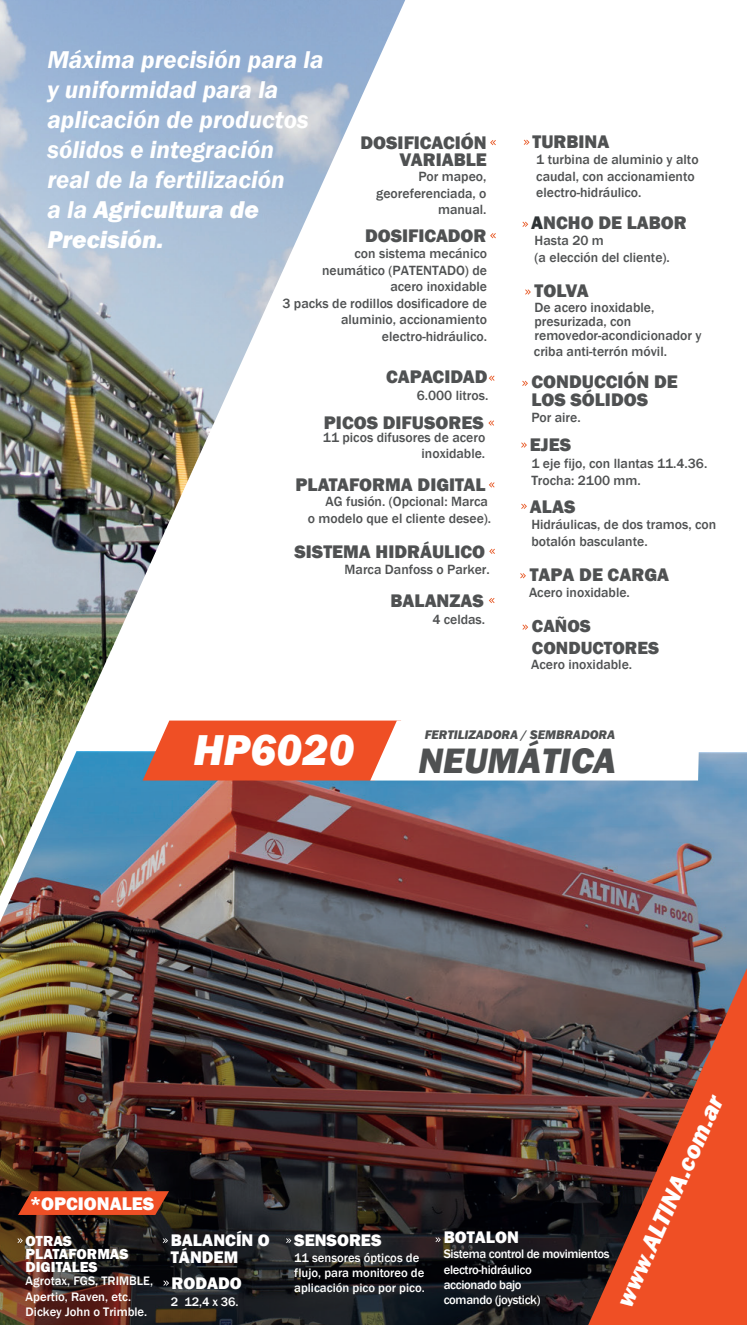
<style>
.page{position:relative;width:747px;height:1325px;background:#fff}
.page>*{position:absolute;margin:0;border:0;box-sizing:border-box;transform-origin:0 0}
.t1{font:italic 800 44.38px "Franklin Gothic";color:#fff}
.t2{font:italic 800 36.38px "Franklin Gothic";color:#4f5152}
.t3{font:italic 600 25px/30px "Franklin Gothic";color:#fff}
.t4{font:italic 800 25px "Franklin Gothic";color:#fff}
.t5{font:800 18.75px/17.5px "Franklin Gothic";color:#4f5152;text-align:right}
.t6{font:800 18.75px "Franklin Gothic";color:#fff}
.t7{font:800 18.12px/21.8px "Franklin Gothic";color:#4f5152}
.t8{font:800 17.25px/16.1px "Franklin Gothic";color:#fff}
.t9{font:800 15px/13px "Franklin Gothic";color:#fff}
.t10{font:500 13.75px/16.5px "Franklin Gothic";color:#4f5152}
.t11{font:italic 800 12.88px "Franklin Gothic";color:#4f5152}
.t12{font:500 12.62px/15.2px "Franklin Gothic";color:#fff}
.t13{font:500 12.62px/15.2px "Franklin Gothic";letter-spacing:-.025em;color:#fff}
.s1{font-weight:800}
.s2{color:#2e3335}
</style>
<div class="page">
<img style="left:0;top:752px;width:746px;height:573px">
<svg style="left:405px;top:752px;width:294px;height:28px"></svg>
<svg style="left:588px;top:968px;width:158px;height:357px;background:#984431"></svg>
<img style="left:0;top:0;width:405px;height:896px">
<svg style="left:163px;top:1238px;width:5px;height:5px"></svg>
<svg style="left:17px;top:1238px;width:6px;height:5px"></svg>
<svg style="left:286px;top:1238px;width:5px;height:5px"></svg>
<svg style="left:18px;top:1191px;width:151px;height:24px;background:#da4922"></svg>
<svg style="left:163px;top:1280px;width:6px;height:6px"></svg>
<svg style="left:525px;top:289px;width:5px;height:6px"></svg>
<svg style="left:490px;top:140px;width:5px;height:5px"></svg>
<svg style="left:490px;top:233px;width:5px;height:5px"></svg>
<svg style="left:523px;top:140px;width:6px;height:5px"></svg>
<svg style="left:489px;top:482px;width:5px;height:6px"></svg>
<svg style="left:489px;top:549px;width:5px;height:5px"></svg>
<svg style="left:489px;top:598px;width:5px;height:5px"></svg>
<svg style="left:521px;top:442px;width:5px;height:6px"></svg>
<svg style="left:488px;top:420px;width:6px;height:6px"></svg>
<svg style="left:522px;top:381px;width:5px;height:5px"></svg>
<svg style="left:489px;top:375px;width:5px;height:6px"></svg>
<svg style="left:522px;top:222px;width:6px;height:5px"></svg>
<svg style="left:520px;top:573px;width:5px;height:5px"></svg>
<svg style="left:522px;top:624px;width:6px;height:6px"></svg>
<svg style="left:521px;top:504px;width:5px;height:5px"></svg>
<svg style="left:435px;top:1237px;width:5px;height:5px"></svg>
<h3 class="t3" style="left:47px;top:45px;width:277px">Máxima precisión para la y uniformidad para la aplicación de productos sólidos e integración<br>real de la fertilización<br>a la <span class="s1">Agricultura de<br>Precisión.</span></h3>
<h3 class="t5" style="left:360px;top:134px;width:128px">DOSIFICACIÓN<br>VARIABLE</h3>
<p class="t10" style="left:376px;top:169px;width:112px;text-align:right">Por mapeo, georeferenciada, o manual.</p>
<h3 class="t5" style="left:365px;top:227px;width:123px">DOSIFICADOR</h3>
<p class="t10" style="left:282px;top:245px;width:206px;text-align:right">con sistema mecánico<br>neumático (PATENTADO) de<br>acero inoxidable<br>3 packs de rodillos dosificadore de aluminio, accionamiento electro-hidráulico.</p>
<h3 class="t5" style="left:386px;top:368px;width:103px">CAPACIDAD</h3>
<p class="t10" style="left:416px;top:387px;width:73px">6.000 litros.</p>
<h3 class="t5" style="left:324px;top:414px;width:161px">PICOS DIFUSORES</h3>
<p class="t10" style="left:323px;top:429px;width:164px;text-align:right">11 picos difusores de acero inoxidable.</p>
<p class="t10" style="left:307px;top:494px;width:185px;text-align:right">AG fusión. (Opcional: Marca<br>o modelo que el cliente desee).</p>
<h3 class="t5" style="left:295px;top:476px;width:191px">PLATAFORMA DIGITAL</h3>
<h3 class="t5" style="left:294px;top:542px;width:192px">SISTEMA HIDRÁULICO</h3>
<p class="t10" style="left:344px;top:561px;width:147px">Marca Danfoss o Parker.</p>
<h3 class="t5" style="left:390px;top:592px;width:95px">BALANZAS</h3>
<p class="t10" style="left:432px;top:611px;width:54px">4 celdas.</p>
<h3 class="t5" style="left:532px;top:133px;width:78px">TURBINA</h3>
<p class="t10" style="left:536px;top:152px;width:164px">1 turbina de aluminio y alto caudal, con accionamiento electro-hidráulico.</p>
<p class="t10" style="left:534px;top:232px;width:137px">Hasta 20 m<br>(a elección del cliente).</p>
<h3 class="t5" style="left:531px;top:214px;width:157px"><span class="s2">A</span>NCHO DE LABOR</h3>
<h3 class="t5" style="left:534px;top:281px;width:56px">TOLVA</h3>
<p class="t10" style="left:534px;top:300px;width:168px;line-height:14.4px">De acero inoxidable, presurizada, con removedor-acondicionador y</p>
<p class="t10" style="left:533px;top:344px;width:134px">criba anti-terrón móvil.</p>
<h3 class="t5" style="left:531px;top:373px;width:148px;text-align:left">CONDUCCIÓN DE<br>LOS SÓLIDOS</h3>
<p class="t10" style="left:531px;top:410px;width:51px">Por aire.</p>
<h3 class="t5" style="left:529px;top:436px;width:43px">EJES</h3>
<p class="t10" style="left:531px;top:455px;width:177px">1 eje fijo, con llantas 11.4.36.<br>Trocha: 2100 mm.</p>
<h3 class="t5" style="left:529px;top:497px;width:47px">ALAS</h3>
<p class="t10" style="left:531px;top:517px;width:186px">Hidráulicas, de dos tramos, con botalón basculante.</p>
<h3 class="t5" style="left:529px;top:566px;width:141px">TAPA DE CARGA</h3>
<p class="t10" style="left:528px;top:584px;width:102px">Acero inoxidable.</p>
<h3 class="t7" style="left:531px;top:615px;width:128px">CAÑOS<br>CONDUCTORES</h3>
<p class="t10" style="left:531px;top:657px;width:102px">Acero inoxidable.</p>
<p class="t11" style="left:424px;top:727px;width:192px">FERTILIZADORA / SEMBRADORA</p>
<h1 class="t1" style="left:193px;top:721px;width:162px">HP6020</h1>
<h2 class="t2" style="left:418px;top:737px;width:199px">NEUMÁTICA</h2>
<h3 class="t6" style="left:30px;top:1191px;width:125px">*OPCIONALES</h3>
<p class="t8" style="left:171px;top:1232px;width:100px">BALANCÍN O<br>TÁNDEM</p>
<p class="t9" style="left:26px;top:1234px;width:104px">OTRAS<br>PLATAFORMAS<br>DIGITALES</p>
<p class="t8" style="left:294px;top:1232px;width:89px">SENSORES</p>
<p class="t12" style="left:294px;top:1250px;width:132px">11 sensores ópticos de flujo, para monitoreo de aplicación pico por pico.</p>
<p class="t12" style="left:26px;top:1274px;width:129px">Agrotax, FGS, TRIMBLE,<br>Apertio, Raven, etc.</p>
<p class="t8" style="left:171px;top:1275px;width:72px">RODADO</p>
<p class="t12" style="left:171px;top:1294px;width:69px">2 12,4 x 36.</p>
<p class="t12" style="left:26px;top:1304px;width:123px">Dickey John o Trimble.</p>
<p class="t8" style="left:443px;top:1229px;width:77px">BOTALON</p>
<p class="t13" style="left:443px;top:1247px;width:167px">Sistema control de movimientos electro-hidráulico<br>accionado bajo<br>comando (joystick)</p>
<h3 class="t4" style="left:608px;top:1299px;width:230px;rotate:-66deg">www.ALTINA.com.ar</h3>
</div>
